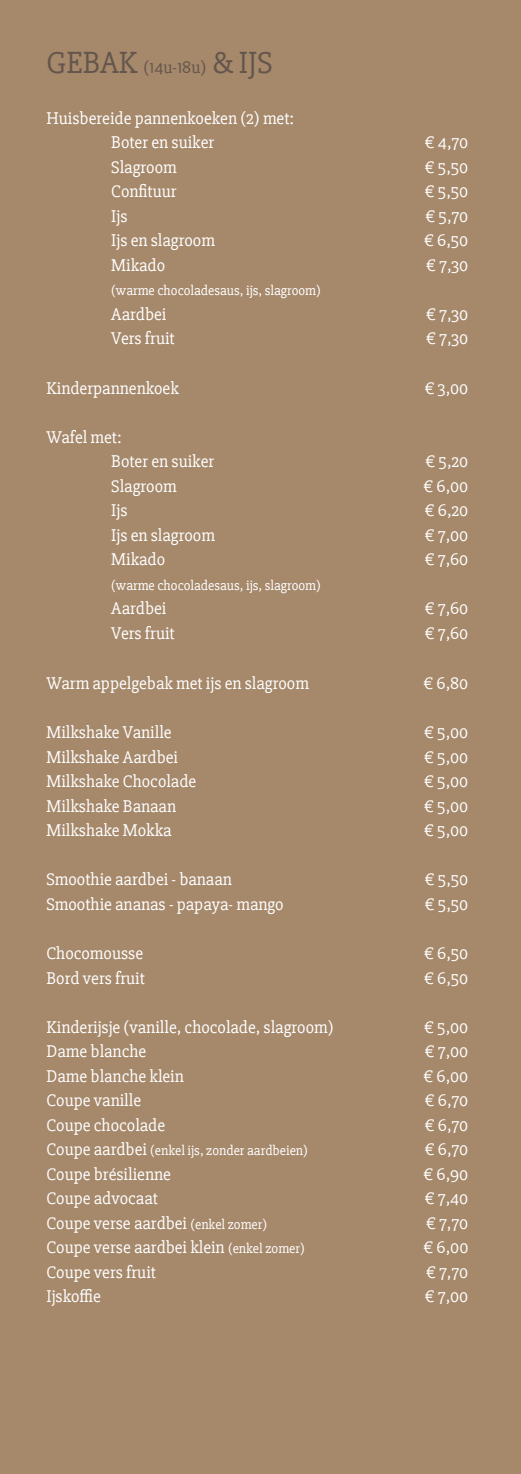
<style>
.page{position:relative;width:521px;height:1474px;background:#fff}
.page>*{position:absolute;margin:0;border:0;box-sizing:border-box;transform-origin:0 0}
.t1{font:31.5px "Slabo 27 px";color:#64564c}
.t2{font:17.5px/24.5px "Slabo 27 px";color:#fff}
.t3{font:14px "Slabo 27 px";color:#fff}
.s1{font-size:17.5px}
.s2{font-size:14px}
</style>
<div class="page">
<div style="left:0;top:0;width:521px;height:1473px;background:#a6886b"></div>
<h1 class="t1" style="left:47px;top:44px;width:228px">GEBAK <span class="s1">(14u-18u)</span> &amp; IJS</h1>
<p class="t2" style="left:111px;top:106px;width:184px;text-indent:-65px">Huisbereide pannenkoeken (2) met:<br>Boter en suiker</p>
<p class="t2" style="left:425px;top:130px;width:45px">€ 4,70</p>
<p class="t2" style="left:111px;top:155px;width:67px">Slagroom</p>
<p class="t2" style="left:425px;top:155px;width:45px">€ 5,50</p>
<p class="t2" style="left:111px;top:179px;width:67px">Confituur</p>
<p class="t2" style="left:425px;top:179px;width:45px">€ 5,50</p>
<p class="t2" style="left:111px;top:204px;width:18px">Ijs</p>
<p class="t2" style="left:426px;top:204px;width:44px">€ 5,70</p>
<p class="t2" style="left:111px;top:228px;width:105px">Ijs en slagroom</p>
<p class="t2" style="left:424px;top:228px;width:46px">€ 6,50</p>
<p class="t2" style="left:111px;top:253px;width:55px">Mikado</p>
<p class="t2" style="left:426px;top:253px;width:44px">€ 7,30</p>
<p class="t3" style="left:111px;top:283px;width:211px">(warme chocoladesaus, ijs, slagroom)</p>
<p class="t2" style="left:111px;top:302px;width:57px">Aardbei</p>
<p class="t2" style="left:426px;top:302px;width:44px">€ 7,30</p>
<p class="t2" style="left:111px;top:326px;width:65px">Vers fruit</p>
<p class="t2" style="left:426px;top:326px;width:44px">€ 7,30</p>
<p class="t2" style="left:47px;top:375px;width:134px">Kinderpannenkoek</p>
<p class="t2" style="left:425px;top:375px;width:45px">€ 3,00</p>
<p class="t2" style="left:111px;top:424px;width:105px;text-indent:-65px">Wafel met:<br>Boter en suiker</p>
<p class="t2" style="left:426px;top:449px;width:44px">€ 5,20</p>
<p class="t2" style="left:111px;top:473px;width:67px">Slagroom</p>
<p class="t2" style="left:424px;top:473px;width:46px">€ 6,00</p>
<p class="t2" style="left:111px;top:498px;width:18px">Ijs</p>
<p class="t2" style="left:425px;top:498px;width:45px">€ 6,20</p>
<p class="t2" style="left:111px;top:522px;width:105px">Ijs en slagroom</p>
<p class="t2" style="left:425px;top:522px;width:45px">€ 7,00</p>
<p class="t2" style="left:111px;top:547px;width:55px">Mikado</p>
<p class="t2" style="left:425px;top:547px;width:45px">€ 7,60</p>
<p class="t3" style="left:111px;top:577px;width:211px">(warme chocoladesaus, ijs, slagroom)</p>
<p class="t2" style="left:111px;top:596px;width:57px">Aardbei</p>
<p class="t2" style="left:425px;top:596px;width:45px">€ 7,60</p>
<p class="t2" style="left:111px;top:620px;width:65px">Vers fruit</p>
<p class="t2" style="left:425px;top:620px;width:45px">€ 7,60</p>
<p class="t2" style="left:47px;top:671px;width:264px">Warm appelgebak met ijs en slagroom</p>
<p class="t2" style="left:424px;top:671px;width:46px">€ 6,80</p>
<p class="t2" style="left:47px;top:720px;width:127px">Milkshake Vanille</p>
<p class="t2" style="left:424px;top:720px;width:46px">€ 5,00</p>
<p class="t2" style="left:47px;top:744px;width:133px">Milkshake Aardbei</p>
<p class="t2" style="left:424px;top:744px;width:46px">€ 5,00</p>
<p class="t2" style="left:47px;top:769px;width:151px">Milkshake Chocolade</p>
<p class="t2" style="left:424px;top:769px;width:46px">€ 5,00</p>
<p class="t2" style="left:47px;top:793px;width:131px">Milkshake Banaan</p>
<p class="t2" style="left:424px;top:793px;width:46px">€ 5,00</p>
<p class="t2" style="left:47px;top:818px;width:127px">Milkshake Mokka</p>
<p class="t2" style="left:424px;top:818px;width:46px">€ 5,00</p>
<p class="t2" style="left:47px;top:867px;width:187px">Smoothie aardbei - banaan</p>
<p class="t2" style="left:425px;top:867px;width:45px">€ 5,50</p>
<p class="t2" style="left:47px;top:891px;width:239px">Smoothie ananas - papaya- mango</p>
<p class="t2" style="left:425px;top:891px;width:45px">€ 5,50</p>
<p class="t2" style="left:47px;top:940px;width:98px">Chocomousse</p>
<p class="t2" style="left:424px;top:940px;width:46px">€ 6,50</p>
<p class="t2" style="left:47px;top:965px;width:100px">Bord vers fruit</p>
<p class="t2" style="left:424px;top:965px;width:46px">€ 6,50</p>
<p class="t2" style="left:47px;top:1014px;width:288px">Kinderijsje (vanille, chocolade, slagroom)</p>
<p class="t2" style="left:424px;top:1014px;width:46px">€ 5,00</p>
<p class="t2" style="left:47px;top:1038px;width:101px">Dame blanche</p>
<p class="t2" style="left:425px;top:1038px;width:45px">€ 7,00</p>
<p class="t2" style="left:47px;top:1063px;width:139px">Dame blanche klein</p>
<p class="t2" style="left:424px;top:1063px;width:46px">€ 6,00</p>
<p class="t2" style="left:47px;top:1087px;width:96px">Coupe vanille</p>
<p class="t2" style="left:425px;top:1087px;width:45px">€ 6,70</p>
<p class="t2" style="left:47px;top:1112px;width:120px">Coupe chocolade</p>
<p class="t2" style="left:425px;top:1112px;width:45px">€ 6,70</p>
<p class="t3" style="left:47px;top:1142px;width:263px"><span class="s1">Coupe aardbei</span> (enkel ijs, zonder aardbeien)</p>
<p class="t2" style="left:425px;top:1136px;width:45px">€ 6,70</p>
<p class="t2" style="left:47px;top:1161px;width:126px">Coupe brésilienne</p>
<p class="t2" style="left:424px;top:1161px;width:46px">€ 6,90</p>
<p class="t2" style="left:47px;top:1185px;width:113px">Coupe advocaat</p>
<p class="t2" style="left:425px;top:1185px;width:45px">€ 7,40</p>
<p class="t2" style="left:47px;top:1210px;width:222px">Coupe verse aardbei <span class="s2">(enkel zomer)</span></p>
<p class="t2" style="left:426px;top:1210px;width:44px">€ 7,70</p>
<p class="t2" style="left:47px;top:1234px;width:260px">Coupe verse aardbei klein <span class="s2">(enkel zomer)</span></p>
<p class="t2" style="left:424px;top:1234px;width:46px">€ 6,00</p>
<p class="t2" style="left:47px;top:1259px;width:111px">Coupe vers fruit</p>
<p class="t2" style="left:426px;top:1259px;width:44px">€ 7,70</p>
<p class="t2" style="left:47px;top:1283px;width:56px">Ijskoffie</p>
<p class="t2" style="left:425px;top:1283px;width:45px">€ 7,00</p>
</div>
